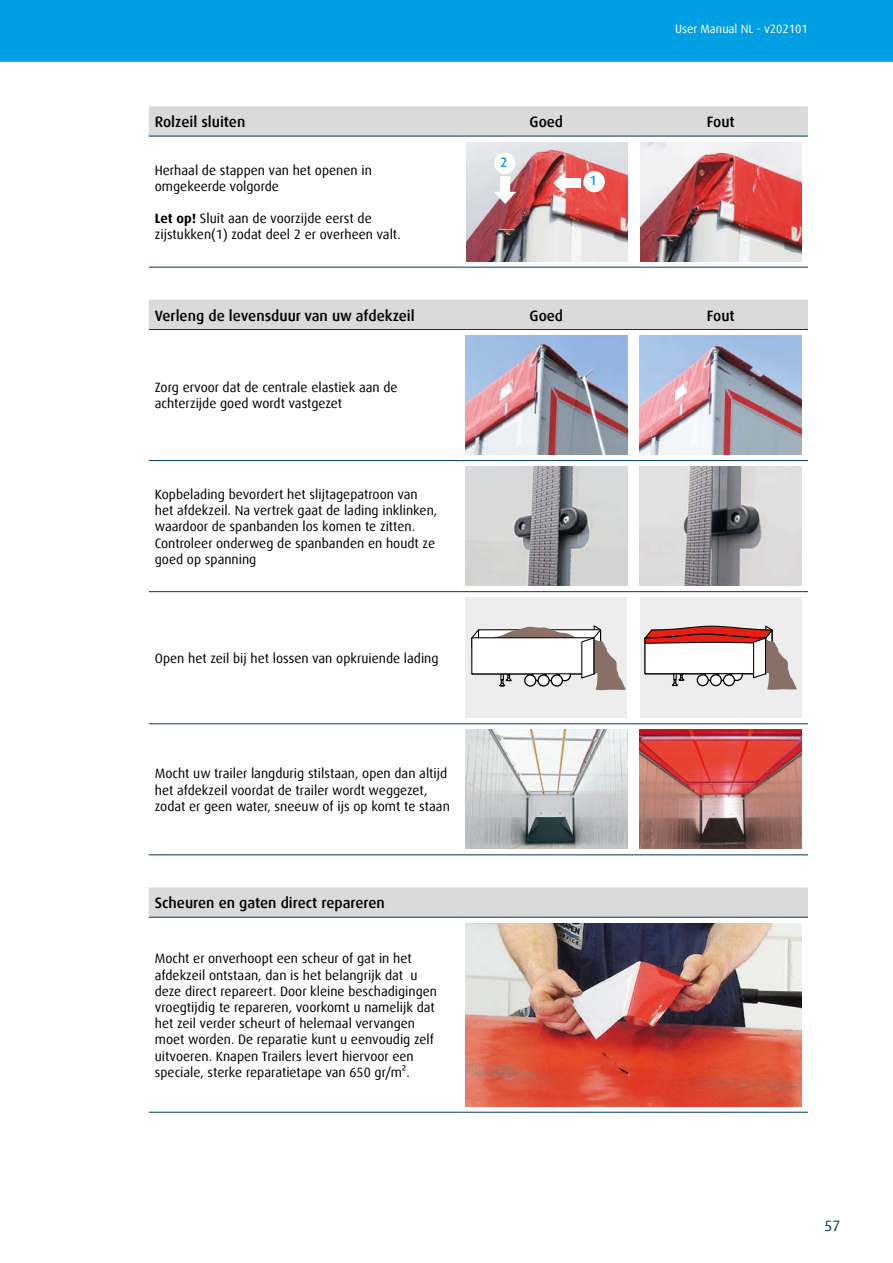
<style>
.page{position:relative;width:893px;height:1263px;background:#fff}
.page>*{position:absolute;margin:0;border:0;box-sizing:border-box;transform-origin:0 0}
.t1{font:500 15px "Dax Offc Pro";color:#000}
.t2{font:15px "Dax Offc Pro";color:#00365f}
.t3{font:13.5px/16.2px "Dax Offc Pro";color:#000}
.t4{font:500 13.5px "Dax Offc Pro";color:#009fe3}
.t5{font:12px "Dax Offc Pro";color:#fff}
.s1{font-weight:700}
</style>
<div class="page">
<div style="left:0;top:0;width:893px;height:62px;background:#009fe3"></div>
<div style="left:149px;top:106px;width:659px;height:30px;background:#dadada"></div>
<svg style="left:149px;top:261px;width:659px;height:6px"></svg>
<hr style="left:149px;top:136px;width:310px;height:1px;background:#00365f">
<hr style="left:459px;top:136px;width:175px;height:1px;background:#00365f">
<hr style="left:634px;top:136px;width:174px;height:1px;background:#00365f">
<hr style="left:149px;top:267px;width:310px;height:1px;background:#00365f">
<hr style="left:459px;top:267px;width:175px;height:1px;background:#00365f">
<hr style="left:634px;top:267px;width:174px;height:1px;background:#00365f">
<img style="left:466px;top:142px;width:162px;height:119px">
<svg style="left:553px;top:172px;width:28px;height:22px"></svg>
<svg style="left:494px;top:176px;width:22px;height:28px"></svg>
<div style="left:584px;top:171px;width:21px;height:21px;background:#fff;border-radius:50%"></div>
<div style="left:494px;top:153px;width:21px;height:21px;background:#fff;border-radius:50%"></div>
<img style="left:640px;top:142px;width:162px;height:119px">
<div style="left:149px;top:300px;width:659px;height:29px;background:#dadada"></div>
<svg style="left:149px;top:461px;width:310px;height:264px"></svg>
<svg style="left:459px;top:335px;width:349px;height:514px"></svg>
<hr style="left:149px;top:329px;width:310px;height:1px;background:#00365f">
<hr style="left:459px;top:329px;width:175px;height:1px;background:#00365f">
<hr style="left:634px;top:329px;width:174px;height:1px;background:#00365f">
<hr style="left:149px;top:460px;width:310px;height:1px;background:#00365f">
<hr style="left:459px;top:460px;width:175px;height:1px;background:#00365f">
<hr style="left:634px;top:460px;width:174px;height:1px;background:#00365f">
<hr style="left:149px;top:591px;width:310px;height:1px;background:#00365f">
<hr style="left:459px;top:591px;width:175px;height:1px;background:#00365f">
<hr style="left:634px;top:591px;width:174px;height:1px;background:#00365f">
<hr style="left:149px;top:723px;width:310px;height:1px;background:#00365f">
<hr style="left:459px;top:723px;width:175px;height:1px;background:#00365f">
<hr style="left:634px;top:723px;width:174px;height:1px;background:#00365f">
<hr style="left:149px;top:854px;width:310px;height:1px;background:#00365f">
<hr style="left:459px;top:854px;width:175px;height:1px;background:#00365f">
<hr style="left:634px;top:854px;width:174px;height:1px;background:#00365f">
<img style="left:466px;top:335px;width:161px;height:120px">
<img style="left:640px;top:335px;width:161px;height:120px">
<img style="left:466px;top:467px;width:161px;height:119px">
<img style="left:640px;top:467px;width:161px;height:119px">
<div style="left:466px;top:598px;width:161px;height:120px;background:#ededed"></div>
<svg style="left:471px;top:625px;width:155px;height:66px"></svg>
<div style="left:640px;top:598px;width:161px;height:120px;background:#ededed"></div>
<svg style="left:644px;top:625px;width:153px;height:65px"></svg>
<img style="left:466px;top:730px;width:161px;height:119px">
<img style="left:640px;top:730px;width:161px;height:119px">
<div style="left:149px;top:887px;width:659px;height:30px;background:#dadada"></div>
<hr style="left:149px;top:917px;width:310px;height:1px;background:#00365f">
<hr style="left:459px;top:917px;width:349px;height:1px;background:#00365f">
<hr style="left:149px;top:1112px;width:310px;height:1px;background:#00365f">
<hr style="left:459px;top:1112px;width:349px;height:1px;background:#00365f">
<img style="left:466px;top:923px;width:335px;height:183px">
<p class="t5" style="left:675px;top:21px;width:134px">User Manual NL - v202101</p>
<p class="t1" style="left:155px;top:112px;width:92px">Rolzeil sluiten</p>
<p class="t1" style="left:530px;top:112px;width:35px">Goed</p>
<p class="t1" style="left:707px;top:112px;width:30px">Fout</p>
<p class="t3" style="left:155px;top:162px;width:219px">Herhaal de stappen van het openen in omgekeerde volgorde</p>
<p class="t3" style="left:155px;top:210px;width:248px"><span class="s1">Let op!</span> Sluit aan de voorzijde eerst de zijstukken(1) zodat deel 2 er overheen valt.</p>
<p class="t4" style="left:500px;top:154px;width:9px">2</p>
<p class="t4" style="left:590px;top:172px;width:9px">1</p>
<p class="t1" style="left:155px;top:306px;width:261px">Verleng de levensduur van uw afdekzeil</p>
<p class="t1" style="left:530px;top:306px;width:35px">Goed</p>
<p class="t1" style="left:707px;top:306px;width:30px">Fout</p>
<p class="t3" style="left:155px;top:379px;width:244px">Zorg ervoor dat de centrale elastiek aan de achterzijde goed wordt vastgezet</p>
<p class="t3" style="left:155px;top:486px;width:284px">Kopbelading bevordert het slijtagepatroon van het afdekzeil. Na vertrek gaat de lading inklinken, waardoor de spanbanden los komen te zitten.<br>Controleer onderweg de spanbanden en houdt ze goed op spanning</p>
<p class="t3" style="left:155px;top:650px;width:285px">Open het zeil bij het lossen van opkruiende lading</p>
<p class="t3" style="left:155px;top:766px;width:297px">Mocht uw trailer langdurig stilstaan, open dan altijd het afdekzeil voordat de trailer wordt weggezet, zodat er geen water, sneeuw of ijs op komt te staan</p>
<p class="t1" style="left:155px;top:893px;width:232px">Scheuren en gaten direct repareren</p>
<p class="t3" style="left:155px;top:950px;width:284px">Mocht er onverhoopt een scheur of gat in het afdekzeil ontstaan, dan is het belangrijk dat u deze direct repareert. Door kleine beschadigingen vroegtijdig te repareren, voorkomt u namelijk dat het zeil verder scheurt of helemaal vervangen moet worden. De reparatie kunt u eenvoudig zelf uitvoeren. Knapen Trailers levert hiervoor een speciale, sterke reparatietape van 650 gr/m².</p>
<p class="t2" style="left:824px;top:1216px;width:17px">57</p>
</div>
